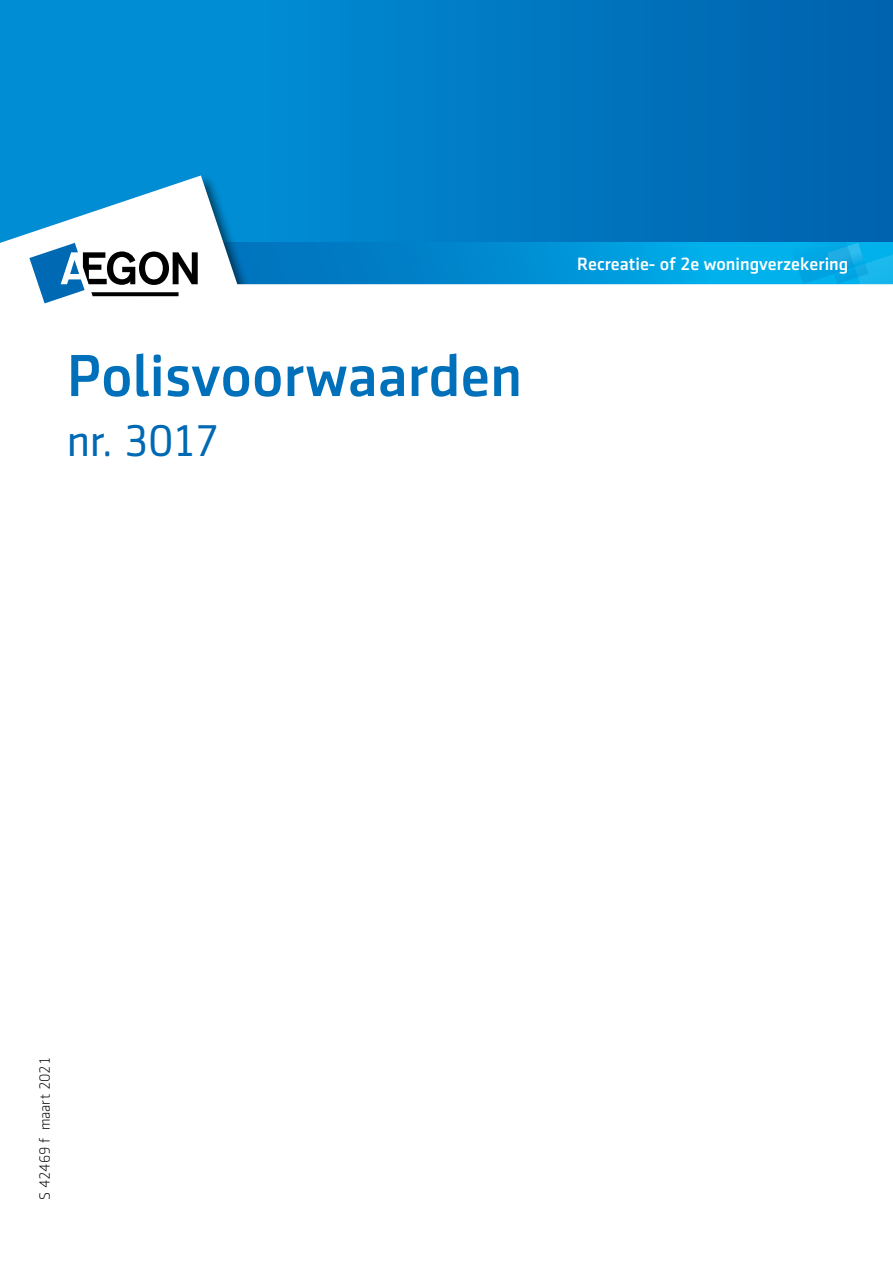
<style>
.page{position:relative;width:893px;height:1263px;background:#fff}
.page>*{position:absolute;margin:0;border:0;box-sizing:border-box;transform-origin:0 0}
.COVER_titel{font:500 60px "Sentico Sans DT";color:#0070ba}
.COVER_subtitel_blauw{font:45px "Sentico Sans DT";letter-spacing:-.035em;color:#0069b4}
.COVER_descriptor{font:500 18px "Sentico Sans DT";color:#fff}
.COVER_drukwerkcode{font:300 15px "Sentico Sans DT";color:#000}
</style>
<div class="page">
<div style="left:0;top:0;width:893px;height:253px;background:linear-gradient(to right,#0096dc,#0064b0)"></div>
<svg style="left:255px;top:243px;width:531px;height:41px;background:#0091d4"></svg>
<svg style="left:786px;top:243px;width:107px;height:41px;background:#08ade7"></svg>
<div style="left:0;top:175px;width:255px;height:136px;background:#000;opacity:.55"></div>
<div style="left:0;top:284px;width:893px;height:31px;background:#fff"></div>
<svg style="left:0;top:175px;width:241px;height:128px"></svg>
<p class="COVER_titel" style="left:67px;top:342px;width:457px">Polisvoorwaarden</p>
<p class="COVER_subtitel_blauw" style="left:67px;top:416px;width:154px">nr. 3017</p>
<p class="COVER_descriptor" style="left:577px;top:254px;width:273px">Recreatie- of 2e woningverzekering</p>
<p class="COVER_drukwerkcode" style="left:37px;top:1200px;width:145px;rotate:-90deg">S 42469 f maart 2021</p>
</div>
